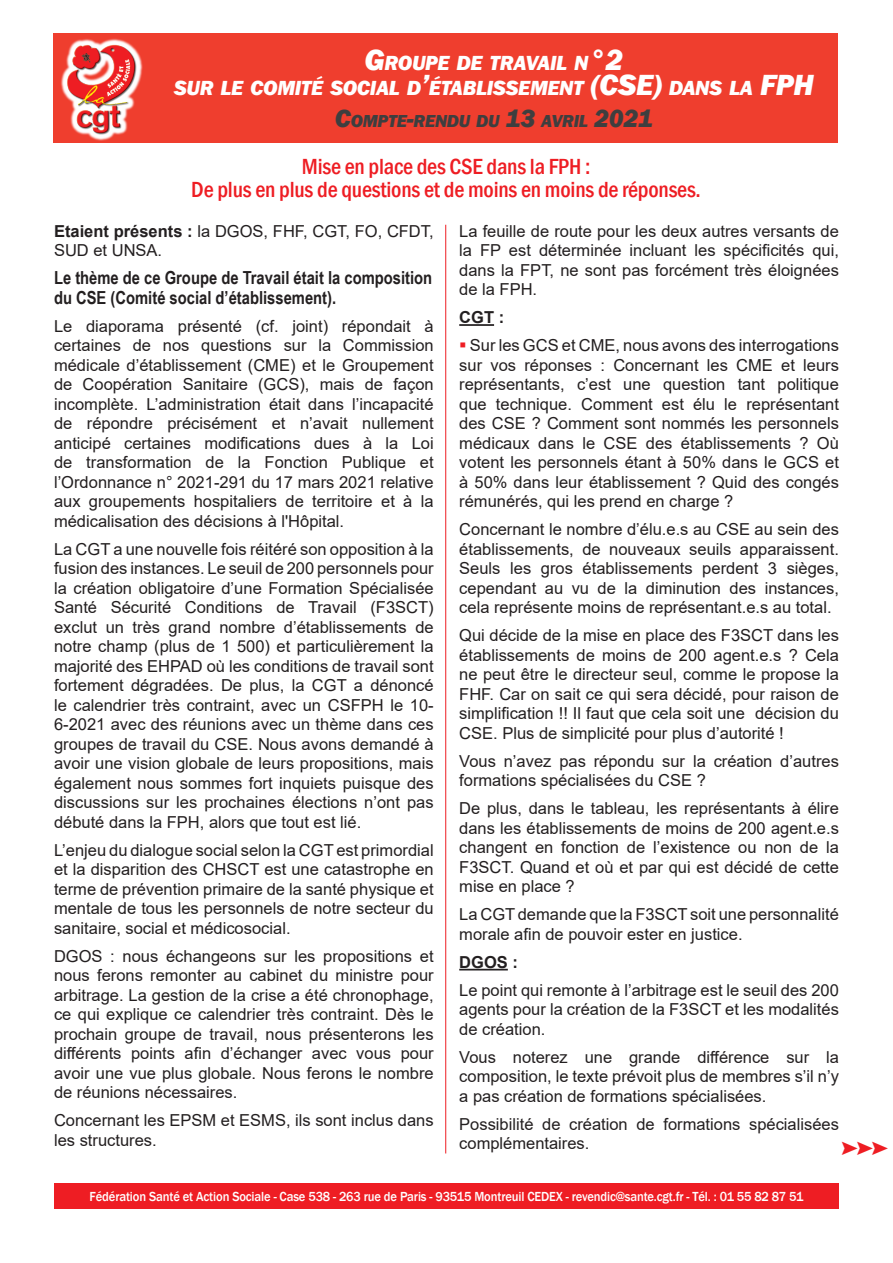
<style>
.page{position:relative;width:893px;height:1263px;background:#fff}
.page>*{position:absolute;margin:0;border:0;box-sizing:border-box;transform-origin:0 0}
.t1{font:28.5px "Follow The Arrow";color:#ee1d23}
.accroche_texte_coura{font:500 condensed 22.5px "Franklin Gothic";letter-spacing:-.01em;color:#ee1d23}
.accroche_heavy{font:italic 800 21px/25.5px "Franklin Gothic";letter-spacing:-.015em;color:#fff;text-align:center}
.txt_courant_copie{font:700 18px/19.5px "Arial Narrow";color:#231f20}
.accroche_heavy-2{font:italic 800 17.85px "Franklin Gothic";letter-spacing:-.015em;color:#3e3e3f}
.txt_courant_copie-2{font:16.5px/19.5px "Arial";color:#231f20;text-align:justify}
.txt_courant_copie-3{font:700 16.5px "Arial";color:#231f20}
.txt_courant{font:500 13.5px "Franklin Gothic";letter-spacing:-.01em;color:#fff;scale:.93 1}
.s1{font-size:30px}
.s2{font-size:25.5px}
.s3{font-weight:700}
.s4{color:#ee1d23}
</style>
<div class="page">
<hr style="left:459px;top:324px;width:35px;height:2px;background:#231f20">
<hr style="left:459px;top:969px;width:49px;height:1px;background:#231f20">
<div style="left:53px;top:33px;width:785px;height:110px;background:#ef3e2e"></div>
<img style="left:61px;top:38px;width:82px;height:101px">
<div style="left:54px;top:1183px;width:785px;height:26px;background:#ee1d23"></div>
<hr style="left:445px;top:225px;width:1px;height:928px;background:#ee1d23">
<p class="accroche_heavy" style="left:174px;top:50px;width:641px"><span class="s1">G</span>ROUPE DE TRAVAIL N<span class="s1">°2<br></span>SUR LE COMITÉ SOCIAL D<span class="s1">’</span>ÉTABLISSEMENT <span class="s1">(CSE)</span> DANS LA <span class="s1">FPH</span></p>
<p class="accroche_heavy-2" style="left:335px;top:109px;width:319px"><span class="s2">C</span>OMPTE<span class="s2">-</span>RENDU DU <span class="s2">13</span> AVRIL <span class="s2">2021</span></p>
<p class="accroche_texte_coura" style="left:302px;top:152px;width:290px">Mise en place des CSE dans la FPH :</p>
<p class="accroche_texte_coura" style="left:191px;top:174px;width:511px">De plus en plus de questions et de moins en moins de réponses.</p>
<p class="txt_courant_copie-2" style="left:54px;top:221px;width:381px"><span class="s3">Etaient présents :</span> la DGOS, FHF, CGT, FO, CFDT,<br>SUD et UNSA.</p>
<p class="txt_courant_copie" style="left:54px;top:267px;width:380px">Le thème de ce Groupe de Travail était la composition du CSE (Comité social d’établissement).</p>
<p class="txt_courant_copie-2" style="left:54px;top:316px;width:381px">Le diaporama présenté (cf. joint) répondait à certaines de nos questions sur la Commission médicale d’établissement (CME) et le Groupement de Coopération Sanitaire (GCS), mais de façon incomplète. L’administration était dans l’incapacité de répondre précisément et n’avait nullement anticipé certaines modifications dues à la Loi de transformation de la Fonction Publique et l’Ordonnance n° 2021-291 du 17 mars 2021 relative aux groupements hospitaliers de territoire et à la médicalisation des décisions à l'Hôpital.</p>
<p class="txt_courant_copie-2" style="left:54px;top:539px;width:381px">La CGT a une nouvelle fois réitéré son opposition à la fusion des instances. Le seuil de 200 personnels pour la création obligatoire d’une Formation Spécialisée Santé Sécurité Conditions de Travail (F3SCT) exclut un très grand nombre d’établissements de notre champ (plus de 1 500) et particulièrement la majorité des EHPAD où les conditions de travail sont fortement dégradées. De plus, la CGT a dénoncé le calendrier très contraint, avec un CSFPH le 10- 6-2021 avec des réunions avec un thème dans ces groupes de travail du CSE. Nous avons demandé à avoir une vision globale de leurs propositions, mais également nous sommes fort inquiets puisque des discussions sur les prochaines élections n’ont pas débuté dans la FPH, alors que tout est lié.</p>
<p class="txt_courant_copie-2" style="left:54px;top:840px;width:381px">L’enjeu du dialogue social selon la CGT est primordial et la disparition des CHSCT est une catastrophe en terme de prévention primaire de la santé physique et mentale de tous les personnels de notre secteur du sanitaire, social et médicosocial.</p>
<p class="txt_courant_copie-2" style="left:54px;top:946px;width:381px">DGOS : nous échangeons sur les propositions et nous ferons remonter au cabinet du ministre pour arbitrage. La gestion de la crise a été chronophage, ce qui explique ce calendrier très contraint. Dès le prochain groupe de travail, nous présenterons les différents points afin d’échanger avec vous pour avoir une vue plus globale. Nous ferons le nombre de réunions nécessaires.</p>
<p class="txt_courant_copie-2" style="left:54px;top:1111px;width:381px">Concernant les EPSM et ESMS, ils sont inclus dans les structures.</p>
<p class="txt_courant_copie-2" style="left:459px;top:221px;width:381px">La feuille de route pour les deux autres versants de la FP est déterminée incluant les spécificités qui, dans la FPT, ne sont pas forcément très éloignées de la FPH.</p>
<p class="txt_courant_copie-3" style="left:459px;top:306px;width:46px">CGT :</p>
<p class="txt_courant_copie-2" style="left:459px;top:336px;width:381px"><span class="s4">▪</span> Sur les GCS et CME, nous avons des interrogations sur vos réponses : Concernant les CME et leurs représentants, c’est une question tant politique que technique. Comment est élu le représentant des CSE ? Comment sont nommés les personnels médicaux dans le CSE des établissements ? Où votent les personnels étant à 50% dans le GCS et à 50% dans leur établissement ? Quid des congés rémunérés, qui les prend en charge ?</p>
<p class="txt_courant_copie-2" style="left:459px;top:520px;width:381px">Concernant le nombre d’élu.e.s au CSE au sein des établissements, de nouveaux seuils apparaissent.<br>Seuls les gros établissements perdent 3 sièges, cependant au vu de la diminution des instances, cela représente moins de représentant.e.s au total.</p>
<p class="txt_courant_copie-2" style="left:459px;top:626px;width:381px">Qui décide de la mise en place des F3SCT dans les établissements de moins de 200 agent.e.s ? Cela ne peut être le directeur seul, comme le propose la FHF. Car on sait ce qui sera décidé, pour raison de simplification !! Il faut que cela soit une décision du CSE. Plus de simplicité pour plus d’autorité !</p>
<p class="txt_courant_copie-2" style="left:459px;top:751px;width:381px">Vous n’avez pas répondu sur la création d’autres formations spécialisées du CSE ?</p>
<p class="txt_courant_copie-2" style="left:459px;top:799px;width:381px">De plus, dans le tableau, les représentants à élire dans les établissements de moins de 200 agent.e.s changent en fonction de l’existence ou non de la F3SCT. Quand et où et par qui est décidé de cette mise en place ?</p>
<p class="txt_courant_copie-2" style="left:459px;top:905px;width:381px">La CGT demande que la F3SCT soit une personnalité morale afin de pouvoir ester en justice.</p>
<p class="txt_courant_copie-3" style="left:459px;top:950px;width:60px">DGOS :</p>
<p class="txt_courant_copie-2" style="left:459px;top:980px;width:381px">Le point qui remonte à l’arbitrage est le seuil des 200 agents pour la création de la F3SCT et les modalités de création.</p>
<p class="txt_courant_copie-2" style="left:459px;top:1047px;width:381px">Vous noterez une grande différence sur la composition, le texte prévoit plus de membres s’il n’y a pas création de formations spécialisées.</p>
<p class="txt_courant_copie-2" style="left:459px;top:1114px;width:381px">Possibilité de création de formations spécialisées complémentaires.</p>
<p class="t1" style="left:839px;top:1129px;width:52px">E</p>
<p class="txt_courant" style="left:90px;top:1188px;width:769px">Fédération Santé et Action Sociale - Case 538 - 263 rue de Paris - 93515 Montreuil CEDEX - revendic@sante.cgt.fr - Tél. : 01 55 82 87 51</p>
</div>
